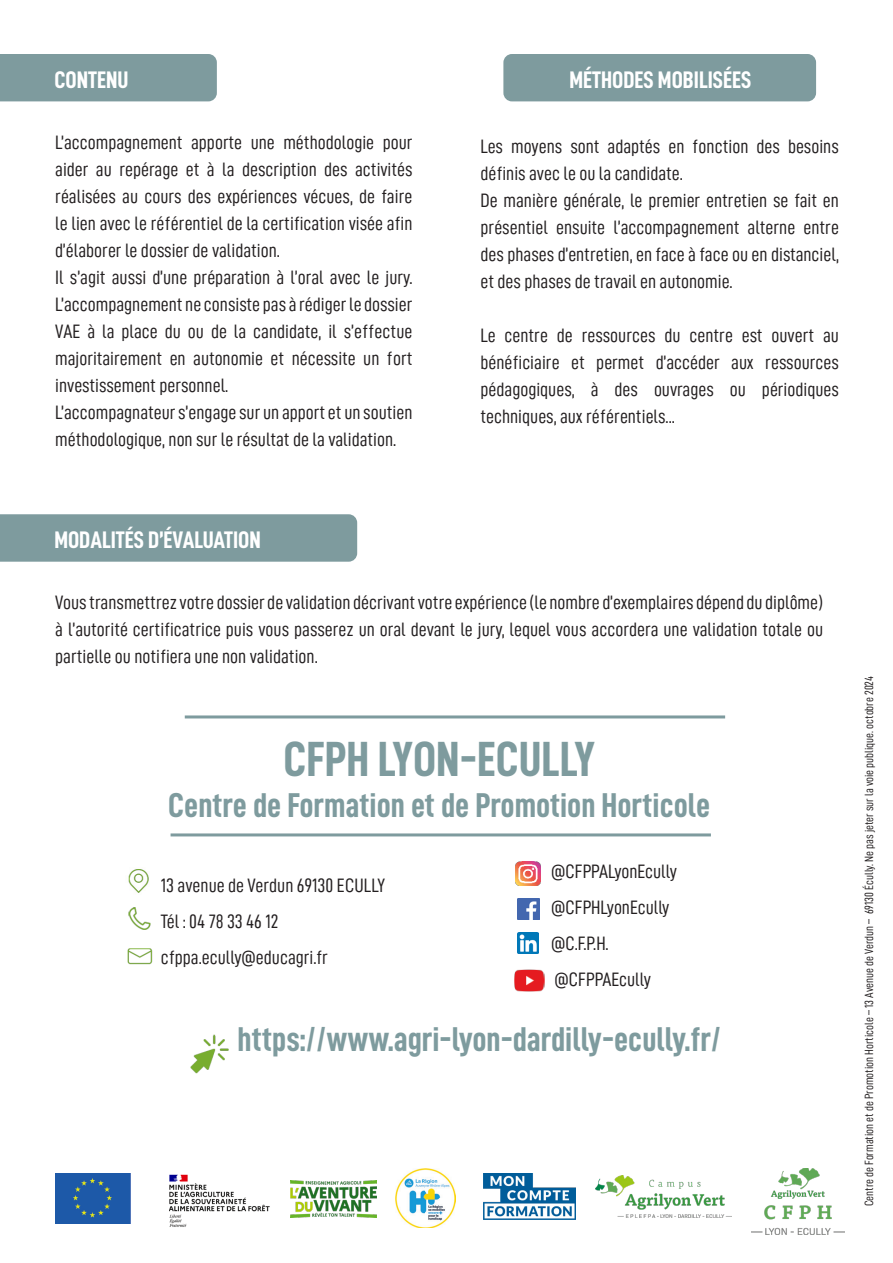
<style>
.page{position:relative;width:893px;height:1263px;background:#fff}
.page>*{position:absolute;margin:0;border:0;box-sizing:border-box;transform-origin:0 0}
.t1{font:49.5px "D DIN Condensed Bold";color:#7e9b9e}
.t2{font:34.5px "D DIN Condensed Bold";color:#7e9b9e}
.t3{font:24px "D DIN Condensed Bold";color:#fff}
.t4{font:19.5px/27px "D DIN Condensed";color:#231f20;text-align:justify}
.t5{font:12px "D DIN Condensed";color:#231f20}
</style>
<div class="page">
<div style="left:0;top:54px;width:217px;height:47px;background:#7e9b9e"></div>
<div style="left:0;top:514px;width:357px;height:48px;background:#7e9b9e"></div>
<div style="left:503px;top:54px;width:313px;height:47px;background:#7e9b9e;border-radius:9px"></div>
<hr style="left:171px;top:833px;width:540px;height:3px;background:#7e9b9e">
<hr style="left:185px;top:715px;width:540px;height:3px;background:#7e9b9e">
<img style="left:516px;top:862px;width:24px;height:24px">
<img style="left:128px;top:869px;width:21px;height:24px">
<img style="left:127px;top:948px;width:26px;height:17px">
<img style="left:128px;top:907px;width:23px;height:23px">
<img style="left:517px;top:898px;width:22px;height:22px">
<img style="left:517px;top:932px;width:22px;height:22px">
<img style="left:514px;top:969px;width:31px;height:22px">
<div style="left:55px;top:1173px;width:75px;height:50px;background:#1d59a8"></div>
<img style="left:169px;top:1174px;width:101px;height:53px">
<img style="left:190px;top:1034px;width:39px;height:40px">
<img style="left:290px;top:1180px;width:86px;height:38px">
<img style="left:396px;top:1168px;width:59px;height:60px">
<img style="left:483px;top:1173px;width:93px;height:47px">
<img style="left:596px;top:1176px;width:136px;height:42px">
<img style="left:751px;top:1168px;width:93px;height:66px">
<p class="t3" style="left:54px;top:66px;width:76px">CONTENU</p>
<p class="t4" style="left:55px;top:128px;width:359px">L’accompagnement apporte une méthodologie pour aider au repérage et à la description des activités réalisées au cours des expériences vécues, de faire le lien avec le référentiel de la certification visée afin d’élaborer le dossier de validation.</p>
<p class="t4" style="left:55px;top:263px;width:359px">Il s’agit aussi d’une préparation à l’oral avec le jury.<br>L’accompagnement ne consiste pas à rédiger le dossier VAE à la place du ou de la candidate, il s’effectue majoritairement en autonomie et nécessite un fort investissement personnel.</p>
<p class="t4" style="left:55px;top:398px;width:359px">L’accompagnateur s’engage sur un apport et un soutien méthodologique, non sur le résultat de la validation.</p>
<p class="t3" style="left:570px;top:66px;width:183px">MÉTHODES MOBILISÉES</p>
<p class="t4" style="left:480px;top:132px;width:360px">Les moyens sont adaptés en fonction des besoins définis avec le ou la candidate.</p>
<p class="t4" style="left:480px;top:186px;width:360px">De manière générale, le premier entretien se fait en présentiel ensuite l’accompagnement alterne entre des phases d’entretien, en face à face ou en distanciel, et des phases de travail en autonomie.</p>
<p class="t4" style="left:480px;top:321px;width:360px">Le centre de ressources du centre est ouvert au bénéficiaire et permet d’accéder aux ressources pédagogiques, à des ouvrages ou périodiques techniques, aux référentiels...</p>
<p class="t3" style="left:54px;top:526px;width:208px">MODALITÉS D’ÉVALUATION</p>
<p class="t4" style="left:55px;top:588px;width:769px">Vous transmettrez votre dossier de validation décrivant votre expérience (le nombre d’exemplaires dépend du diplôme) à l’autorité certificatrice puis vous passerez un oral devant le jury, lequel vous accordera une validation totale ou partielle ou notifiera une non validation.</p>
<p class="t1" style="left:283px;top:731px;width:313px">CFPH LYON-ECULLY</p>
<p class="t2" style="left:168px;top:786px;width:544px">Centre de Formation et de Promotion Horticole</p>
<p class="t4" style="left:551px;top:858px;width:127px">@CFPPALyonEcully</p>
<p class="t4" style="left:551px;top:894px;width:120px">@CFPHLyonEcully</p>
<p class="t4" style="left:551px;top:930px;width:59px">@C.F.P.H.</p>
<p class="t4" style="left:554px;top:966px;width:98px">@CFPPAEcully</p>
<p class="t2" style="left:238px;top:1020px;width:485px">https://www.agri-lyon-dardilly-ecully.fr/</p>
<p class="t4" style="left:161px;top:871px;width:226px">13 avenue de Verdun 69130 ECULLY</p>
<p class="t4" style="left:161px;top:907px;width:119px">Tél : 04 78 33 46 12</p>
<p class="t4" style="left:161px;top:943px;width:168px">cfppa.ecully@educagri.fr</p>
<p class="t5" style="left:862px;top:1206px;width:532px;rotate:-90deg">Centre de Formation et de Promotion Horticole – 13 Avenue de Verdun – 69130 Écully. Ne pas jeter sur la voie publique. octobre 2024</p>
</div>
